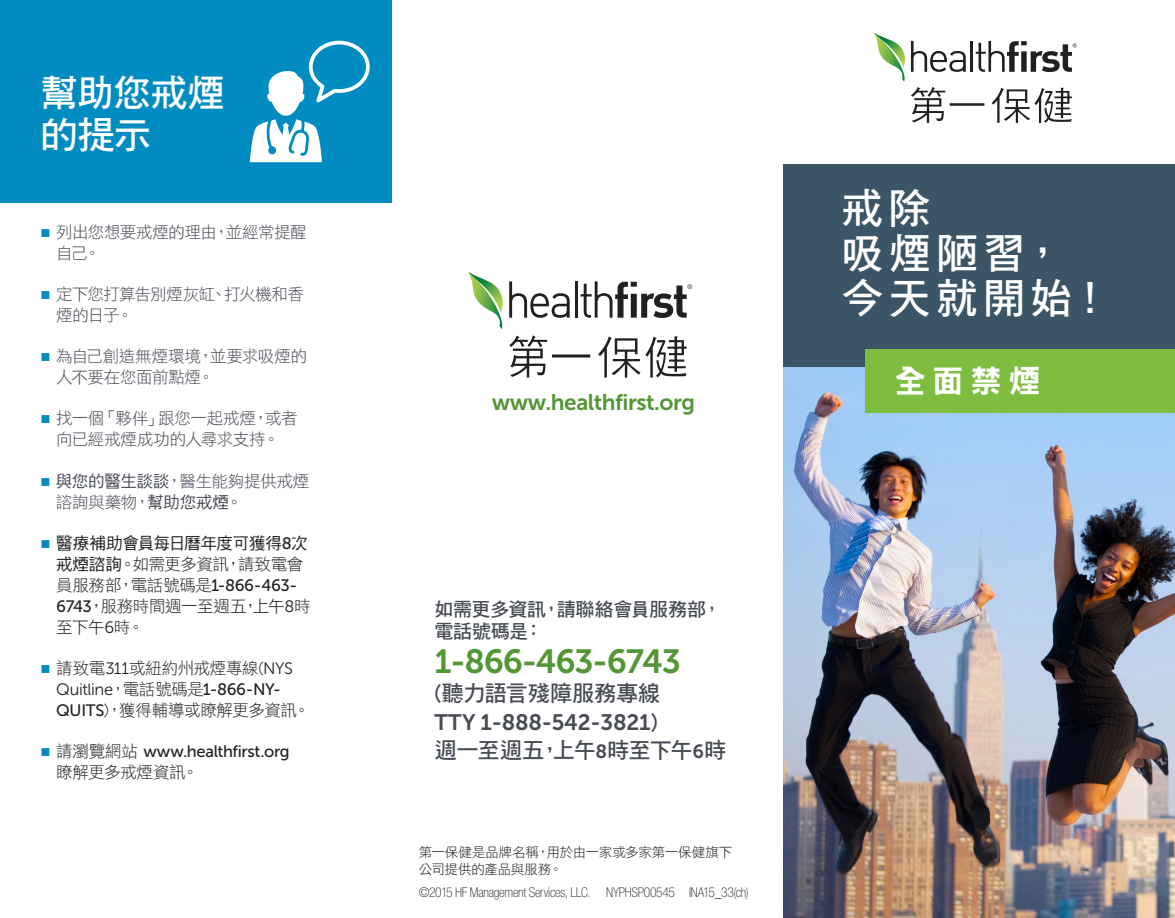
<style>
.page{position:relative;width:1175px;height:918px;background:#fff}
.page>*{position:absolute;margin:0;border:0;box-sizing:border-box;transform-origin:0 0}
.t1{font:42px/45px "DF Hei Std W7";letter-spacing:.125em;color:#fff}
.t2{font:37.5px/42px "DF Hei Std W7";letter-spacing:-.025em;color:#fff}
.t3{font:33.45px "Museo Sans 700";letter-spacing:-.035em;color:#529635}
.t4{font:31.5px "DF Hei Std W9";color:#fff}
.t5{font:22.5px "Museo Sans 700";letter-spacing:-.02em;color:#529635}
.t6{font:22.35px/28.5px "Museo Sans 700";letter-spacing:-.01em;color:#464b54}
.t7{font:22.35px "DF Hei Std W7";letter-spacing:-.035em;color:#464b54}
.t8{font:19.05px/22.5px "DF Hei Std W7";letter-spacing:-.02em;color:#464b54}
.t9{font:16.5px/21px "DF Hei Std W3";letter-spacing:-.025em;color:#231f20}
.t10{font:16.5px/21px "DF Hei Std W3";letter-spacing:-.025em;color:#464b54}
.t11{font:16.5px/21px "Museo Sans 500";letter-spacing:-.02em;color:#231f20}
.t12{font:100 condensed 13.5px "Helvetica Neue LT Std";letter-spacing:-.02em;color:#231f20}
.t13{font:13.5px/16.2px "DF Hei Std W3";letter-spacing:-.02em;color:#231f20}
.s1{color:#008bc1}
.s2{font-family:"DF Hei Std W5"}
.s3{font-family:"Museo Sans 500"}
.s4{font-family:"Museo Sans 300"}
.s5{font-family:"DF Hei Std W3"}
.s6{font-family:"DF Hei Std W7"}
.s7{font-family:"Museo Sans 700";font-size:19.05px}
</style>
<div class="page">
<svg style="left:509px;top:281px;width:60px;height:37px"></svg>
<svg style="left:468px;top:272px;width:35px;height:57px"></svg>
<hr style="left:575px;top:281px;width:2px;height:37px;background:#231f20">
<svg style="left:580px;top:281px;width:112px;height:37px"></svg>
<svg style="left:509px;top:335px;width:177px;height:43px"></svg>
<svg style="left:911px;top:41px;width:54px;height:31px"></svg>
<svg style="left:874px;top:33px;width:31px;height:49px"></svg>
<hr style="left:970px;top:41px;width:3px;height:31px;background:#231f20">
<svg style="left:975px;top:41px;width:101px;height:31px"></svg>
<svg style="left:911px;top:87px;width:160px;height:36px"></svg>
<div style="left:0;top:0;width:392px;height:202px;background:#008bc1"></div>
<svg style="left:250px;top:41px;width:120px;height:121px"></svg>
<img style="left:783px;top:366px;width:391px;height:552px">
<div style="left:783px;top:164px;width:391px;height:202px;background:#3b5566"></div>
<div style="left:866px;top:350px;width:308px;height:63px;background:#7fbd41"></div>
<p class="t2" style="left:40px;top:71px;width:186px">幫助您戒煙的提示</p>
<p class="t10" style="left:56px;top:221px;width:252px;text-indent:-16px"><span class="s1">■</span> 列出您想要戒煙的理由，並經常提醒自己。</p>
<p class="t10" style="left:56px;top:283px;width:249px;text-indent:-16px"><span class="s1">■</span> 定下您打算告別煙灰缸、打火機和香煙的日子。</p>
<p class="t10" style="left:56px;top:345px;width:252px;text-indent:-16px"><span class="s1">■</span> 為自己創造無煙環境，並要求吸煙的人不要在您面前點煙。</p>
<p class="t10" style="left:40px;top:408px;width:259px;text-align:center"><span class="s1">■</span> 找一個「夥伴」跟您一起戒煙，或者向已經戒煙成功的人尋求支持。</p>
<p class="t10" style="left:56px;top:470px;width:255px;text-indent:-15px"><span class="s1">■</span> <span class="s2">與您的醫生談談</span>，醫生能夠提供戒煙諮詢與藥物，<span class="s2">幫助您戒煙。</span></p>
<p class="t9" style="left:56px;top:532px;width:256px;text-indent:-16px"><span class="s1">■</span> <span class="s2">醫療補助會員每日曆年度可獲得</span><span class="s3">8</span><span class="s2">次戒煙諮詢。</span>如需更多資訊，請致電會員服務部，電話號碼是<span class="s3">1-866-463-<br>6743</span>，服務時間週一至週五，上午<span class="s4">8</span>時至下午<span class="s4">6</span>時。</p>
<p class="t9" style="left:56px;top:657px;width:255px;text-indent:-16px"><span class="s1">■</span> 請致電<span class="s4">311</span>或紐約州戒煙專線(<span class="s4">NYS<br>Quitline</span>，電話號碼是<span class="s3">1-866-NY-<br>QUITS</span>)，獲得輔導或瞭解更多資訊。</p>
<p class="t11" style="left:56px;top:741px;width:235px;text-indent:-16px"><span class="s1">■</span> <span class="s5">請瀏覽網站</span> www.healthfirst.org<span class="s5">瞭解更多戒煙資訊。</span></p>
<p class="t5" style="left:492px;top:390px;width:205px">www.healthfirst.org</p>
<p class="t8" style="left:434px;top:597px;width:289px">如需更多資訊，請聯絡會員服務部，電話號碼是：</p>
<p class="t3" style="left:434px;top:642px;width:248px">1-866-463-6743</p>
<p class="t6" style="left:434px;top:679px;width:227px"><span class="s6">(聽力語言殘障服務專線<br></span>TTY 1-888-542-3821<span class="s6">)</span></p>
<p class="t7" style="left:434px;top:738px;width:293px">週一至週五，上午<span class="s7">8</span>時至下午<span class="s7">6</span>時</p>
<p class="t13" style="left:418px;top:844px;width:315px">第一保健是品牌名稱，用於由一家或多家第一保健旗下公司提供的產品與服務。</p>
<p class="t12" style="left:418px;top:885px;width:331px">©2015 HF Management Services, LLC. NYPHSP00545 INA15_33(ch)</p>
<p class="t1" style="left:841px;top:185px;width:271px">戒除<br>吸煙陋習，今天就開始！</p>
<p class="t4" style="left:894px;top:364px;width:147px">全面禁煙</p>
</div>
